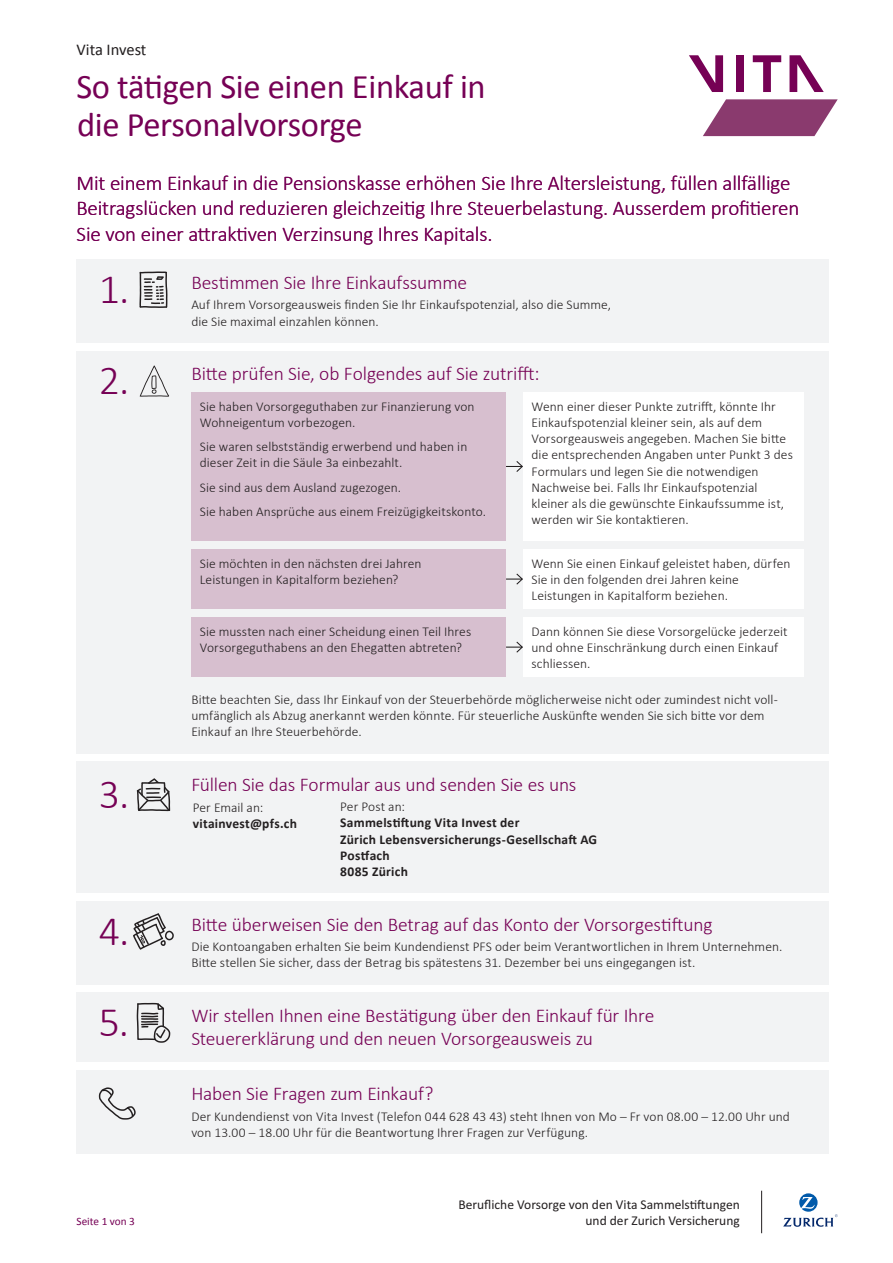
<style>
.page{position:relative;width:893px;height:1263px;background:#fff}
.page>*{position:absolute;margin:0;border:0;box-sizing:border-box;transform-origin:0 0}
.t1{font:300 42px "Calibri";color:#760155}
.t2{font:34.5px/38px "Calibri";letter-spacing:-.01em;color:#760155}
.t3{font:300 21px/25.2px "Calibri";letter-spacing:-.005em;color:#760155}
.t4{font:300 19.5px "Calibri";letter-spacing:-.01em;color:#760155}
.t5{font:16.5px "Calibri";letter-spacing:-.005em;color:#231f20}
.t6{font:300 13.5px/16.2px "Calibri";letter-spacing:.005em;color:#231f20}
.t7{font:700 13.5px/16.2px "Calibri";letter-spacing:.02em;color:#231f20}
.t8{font:13.5px/16.2px "Calibri";color:#231f20;text-align:right}
.t9{font:11.25px "Calibri";color:#760155}
</style>
<div class="page">
<div style="left:77px;top:259px;width:752px;height:84px;background:#f2f3f4"></div>
<svg style="left:139px;top:271px;width:28px;height:37px"></svg>
<div style="left:77px;top:761px;width:752px;height:132px;background:#f2f3f4"></div>
<svg style="left:137px;top:778px;width:33px;height:33px"></svg>
<div style="left:77px;top:351px;width:752px;height:402px;background:#f2f3f4"></div>
<div style="left:191px;top:392px;width:315px;height:149px;background:#d7bfcf"></div>
<div style="left:523px;top:392px;width:281px;height:149px;background:#fff"></div>
<svg style="left:506px;top:461px;width:17px;height:11px"></svg>
<div style="left:191px;top:549px;width:315px;height:60px;background:#d7bfcf"></div>
<div style="left:523px;top:549px;width:281px;height:60px;background:#fff"></div>
<svg style="left:506px;top:573px;width:17px;height:12px"></svg>
<div style="left:191px;top:617px;width:315px;height:60px;background:#d7bfcf"></div>
<div style="left:523px;top:617px;width:281px;height:60px;background:#fff"></div>
<svg style="left:506px;top:641px;width:17px;height:12px"></svg>
<svg style="left:140px;top:365px;width:29px;height:32px"></svg>
<div style="left:77px;top:992px;width:752px;height:70px;background:#f2f3f4"></div>
<svg style="left:137px;top:1003px;width:33px;height:40px"></svg>
<div style="left:77px;top:1070px;width:752px;height:84px;background:#f2f3f4"></div>
<svg style="left:99px;top:1087px;width:37px;height:32px"></svg>
<div style="left:77px;top:901px;width:752px;height:83px;background:#f2f3f4"></div>
<svg style="left:133px;top:913px;width:41px;height:37px"></svg>
<svg style="left:789px;top:55px;width:35px;height:37px"></svg>
<div style="left:736px;top:55px;width:8px;height:37px;background:#760155"></div>
<svg style="left:753px;top:55px;width:28px;height:37px"></svg>
<svg style="left:689px;top:55px;width:34px;height:37px"></svg>
<svg style="left:703px;top:99px;width:135px;height:37px"></svg>
<svg style="left:783px;top:1193px;width:55px;height:34px"></svg>
<hr style="left:761px;top:1191px;width:1px;height:42px;background:#231f20">
<p class="t5" style="left:77px;top:39px;width:71px">Vita Invest</p>
<h2 class="t2" style="left:76px;top:68px;width:411px">So tätigen Sie einen Einkauf in die Personalvorsorge</h2>
<p class="t3" style="left:76px;top:170px;width:725px">Mit einem Einkauf in die Pensionskasse erhöhen Sie Ihre Altersleistung, füllen allfällige<br>Beitragslücken und reduzieren gleichzeitig Ihre Steuerbelastung. Ausserdem profitieren<br>Sie von einer attraktiven Verzinsung Ihres Kapitals.</p>
<h3 class="t3" style="left:198px;top:220px;width:15px">t</h3>
<h1 class="t1" style="left:99px;top:263px;width:32px">1.</h1>
<h3 class="t4" style="left:191px;top:270px;width:277px">Bestimmen Sie Ihre Einkaufssumme</h3>
<p class="t6" style="left:191px;top:296px;width:421px">Auf Ihrem Vorsorgeausweis finden Sie Ihr Einkaufspotenzial, also die Summe, die Sie maximal einzahlen können.</p>
<h1 class="t1" style="left:99px;top:354px;width:32px">2.</h1>
<h3 class="t4" style="left:191px;top:362px;width:350px">Bitte prüfen Sie, ob Folgendes auf Sie zutrifft:</h3>
<p class="t6" style="left:200px;top:398px;width:276px">Sie haben Vorsorgeguthaben zur Finanzierung von<br>Wohneigentum vorbezogen.</p>
<p class="t6" style="left:200px;top:438px;width:269px">Sie waren selbstständig erwerbend und haben in dieser Zeit in die Säule 3a einbezahlt.</p>
<p class="t6" style="left:200px;top:474px;width:288px;line-height:24.3px">Sie sind aus dem Ausland zugezogen.<br>Sie haben Ansprüche aus einem Freizügigkeitskonto.</p>
<p class="t6" style="left:531px;top:398px;width:263px">Wenn einer dieser Punkte zutrifft, könnte Ihr Einkaufspotenzial kleiner sein, als auf dem Vorsorgeausweis angegeben. Machen Sie bitte die entsprechenden Angaben unter Punkt 3 des Formulars und legen Sie die notwendigen Nachweise bei. Falls Ihr Einkaufspotenzial kleiner als die gewünschte Einkaufssumme ist, werden wir Sie kontaktieren.</p>
<p class="t6" style="left:200px;top:555px;width:223px">Sie möchten in den nächsten drei Jahren<br>Leistungen in Kapitalform beziehen?</p>
<p class="t6" style="left:531px;top:555px;width:261px">Wenn Sie einen Einkauf geleistet haben, dürfen<br>Sie in den folgenden drei Jahren keine<br>Leistungen in Kapitalform beziehen.</p>
<p class="t6" style="left:200px;top:623px;width:273px">Sie mussten nach einer Scheidung einen Teil Ihres<br>Vorsorgeguthabens an den Ehegatten abtreten?</p>
<p class="t6" style="left:531px;top:623px;width:258px">Dann können Sie diese Vorsorgelücke jederzeit und ohne Einschränkung durch einen Einkauf schliessen.</p>
<p class="t6" style="left:191px;top:691px;width:588px">Bitte beachten Sie, dass Ihr Einkauf von der Steuerbehörde möglicherweise nicht oder zumindest nicht voll&shy;umfänglich als Abzug anerkannt werden könnte. Für steuerliche Auskünfte wenden Sie sich bitte vor dem<br>Einkauf an Ihre Steuerbehörde.</p>
<h1 class="t1" style="left:99px;top:768px;width:32px">3.</h1>
<h3 class="t4" style="left:191px;top:772px;width:387px">Füllen Sie das Formular aus und senden Sie es uns</h3>
<p class="t6" style="left:340px;top:798px;width:66px">Per Post an:</p>
<p class="t7" style="left:340px;top:815px;width:258px">Sammelstiftung Vita Invest der<br>Zürich Lebensversicherungs-Gesellschaft AG<br>Postfach<br>8085 Zürich</p>
<p class="t6" style="left:193px;top:798px;width:72px">Per Email an:</p>
<p class="t7" style="left:193px;top:815px;width:106px">vitainvest@pfs.ch</p>
<h1 class="t1" style="left:99px;top:905px;width:32px">4.</h1>
<h3 class="t4" style="left:191px;top:912px;width:523px">Bitte überweisen Sie den Betrag auf das Konto der Vorsorgestiftung</h3>
<p class="t6" style="left:191px;top:938px;width:593px">Die Kontoangaben erhalten Sie beim Kundendienst PFS oder beim Verantwortlichen in Ihrem Unternehmen.<br>Bitte stellen Sie sicher, dass der Betrag bis spätestens 31. Dezember bei uns eingegangen ist.</p>
<h3 class="t4" style="left:191px;top:1003px;width:464px">Wir stellen Ihnen eine Bestätigung über den Einkauf für Ihre</h3>
<h3 class="t4" style="left:99px;top:1027px;width:496px"><sup>5.</sup> Steuererklärung und den neuen Vorsorgeausweis zu</h3>
<h3 class="t4" style="left:191px;top:1081px;width:244px">Haben Sie Fragen zum Einkauf?</h3>
<p class="t6" style="left:191px;top:1107px;width:600px">Der Kundendienst von Vita Invest (Telefon 044 628 43 43) steht Ihnen von Mo – Fr von 08.00 – 12.00 Uhr und von 13.00 – 18.00 Uhr für die Beantwortung Ihrer Fragen zur Verfügung.</p>
<p class="t9" style="left:77px;top:1214px;width:60px">Seite 1 von 3</p>
<p class="t8" style="left:458px;top:1196px;width:283px">Berufliche Vorsorge von den Vita Sammels ungen und der Zurich Versicherung</p>
</div>
